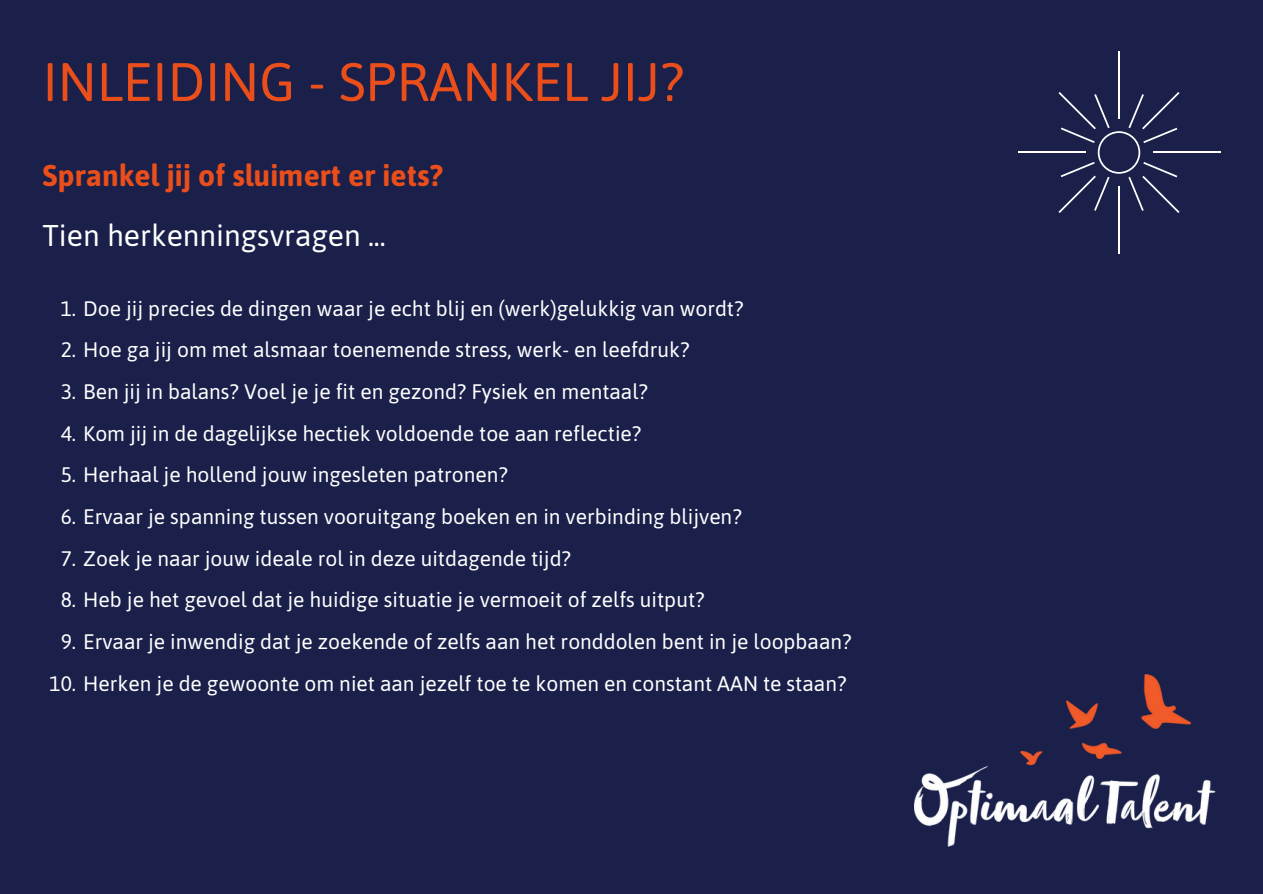
<style>
.page{position:relative;width:1263px;height:894px;background:#fff}
.page>*{position:absolute;margin:0;border:0;box-sizing:border-box;transform-origin:0 0}
.t1{font:54px "Asap";color:#e94e1b}
.t2{font:700 30px/59.7px "Asap";color:#e94e1b}
.t3{font:21px "Asap";color:#fff}
.s1{font-weight:400;color:#fff}
</style>
<div class="page">
<div style="left:0;top:0;width:1263px;height:893px;background:#1a204a"></div>
<hr style="left:1118px;top:186px;width:2px;height:68px;background:#fff">
<hr style="left:1118px;top:51px;width:2px;height:68px;background:#fff">
<hr style="left:1018px;top:151px;width:67px;height:2px;background:#fff">
<hr style="left:1152px;top:151px;width:68px;height:2px;background:#fff">
<svg style="left:1058px;top:92px;width:121px;height:121px"></svg>
<img style="left:914px;top:674px;width:302px;height:173px">
<p class="t1" style="left:43px;top:50px;width:643px">INLEIDING - SPRANKEL JIJ?</p>
<p class="t2" style="left:43px;top:145px;width:402px">Sprankel jij of sluimert er iets?<br><span class="s1">Tien herkenningsvragen ...</span></p>
<h1 class="t3" style="left:61px;top:296px;width:684px">1. Doe jij precies de dingen waar je echt blij en (werk)gelukkig van wordt?</h1>
<h2 class="t3" style="left:61px;top:337px;width:630px">2. Hoe ga jij om met alsmaar toenemende stress, werk- en leefdruk?</h2>
<p class="t3" style="left:61px;top:379px;width:589px">3. Ben jij in balans? Voel je je fit en gezond? Fysiek en mentaal?</p>
<p class="t3" style="left:61px;top:421px;width:582px">4. Kom jij in de dagelijkse hectiek voldoende toe aan reflectie?</p>
<p class="t3" style="left:61px;top:462px;width:449px">5. Herhaal je hollend jouw ingesleten patronen?</p>
<p class="t3" style="left:61px;top:504px;width:682px">6. Ervaar je spanning tussen vooruitgang boeken en in verbinding blijven?</p>
<p class="t3" style="left:61px;top:546px;width:512px">7. Zoek je naar jouw ideale rol in deze uitdagende tijd?</p>
<p class="t3" style="left:61px;top:587px;width:645px">8. Heb je het gevoel dat je huidige situatie je vermoeit of zelfs uitput?</p>
<p class="t3" style="left:61px;top:629px;width:792px">9. Ervaar je inwendig dat je zoekende of zelfs aan het ronddolen bent in je loopbaan?</p>
<p class="t3" style="left:49px;top:670px;width:798px">10. Herken je de gewoonte om niet aan jezelf toe te komen en constant AAN te staan?</p>
</div>
